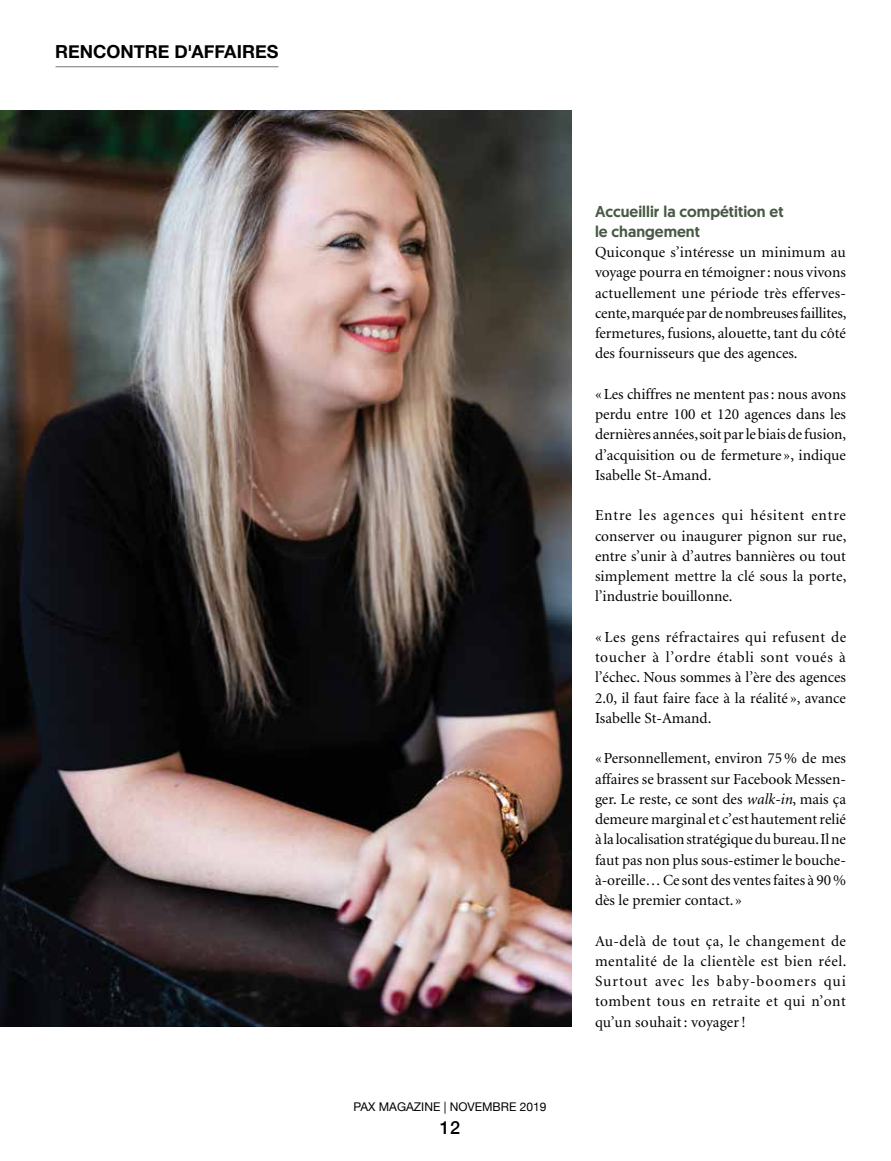
<style>
.page{position:relative;width:891px;height:1161px;background:#fff}
.page>*{position:absolute;margin:0;border:0;box-sizing:border-box;transform-origin:0 0}
.t1{font:700 18px "Helvetica Neue";color:#000}
.t2{font:500 18px "Helvetica Neue";color:#000}
.t3{font:500 15.75px/20.2px "Geomanist";color:#485a45}
.t4{font:15.3px/20.2px "Minion";color:#000;text-align:justify}
.t5{font:12px "Helvetica Neue";color:#000}
.s1{font-style:italic}
</style>
<div class="page">
<img style="left:0;top:110px;width:571px;height:917px">
<hr style="left:56px;top:66px;width:223px;height:1px;background:#757779">
<p class="t1" style="left:55px;top:38px;width:225px">RENCONTRE D'AFFAIRES</p>
<p class="t5" style="left:354px;top:1098px;width:194px">PAX MAGAZINE | NOVEMBRE 2019</p>
<p class="t2" style="left:440px;top:1113px;width:22px">12</p>
<p class="t3" style="left:595px;top:201px;width:190px">Accueillir la compétition et le changement</p>
<p class="t4" style="left:595px;top:243px;width:253px">Quiconque s’intéresse un minimum au voyage pourra en témoigner: nous vivons actuellement une période très efferves&shy;cente, marquée par de nombreuses faillites, fermetures, fusions, alouette, tant du côté des fournisseurs que des agences.</p>
<p class="t4" style="left:595px;top:384px;width:253px">«Les chiffres ne mentent pas: nous avons perdu entre 100 et 120 agences dans les dernières années, soit par le biais de fusion, d’acquisition ou de fermeture », indique Isabelle St-Amand.</p>
<p class="t4" style="left:595px;top:506px;width:253px">Entre les agences qui hésitent entre conserver ou inaugurer pignon sur rue, entre s’unir à d’autres bannières ou tout simplement mettre la clé sous la porte, l’industrie bouillonne.</p>
<p class="t4" style="left:595px;top:627px;width:253px">« Les gens réfractaires qui refusent de toucher à l’ordre établi sont voués à l’échec. Nous sommes à l’ère des agences 2.0, il faut faire face à la réalité », avance Isabelle St-Amand.</p>
<p class="t4" style="left:595px;top:749px;width:253px">«Personnellement, environ 75% de mes affaires se brassent sur Facebook Messen&shy;ger. Le reste, ce sont des <span class="s1">walk-in</span>, mais ça demeure marginal et c’est hautement relié à la localisation stratégique du bureau. Il ne faut pas non plus sous-estimer le bouche&shy;à-oreille… Ce sont des ventes faites à 90% dès le premier contact.»</p>
<p class="t4" style="left:595px;top:931px;width:253px">Au-delà de tout ça, le changement de mentalité de la clientèle est bien réel.<br>Surtout avec les baby-boomers qui tombent tous en retraite et qui n’ont qu’un souhait: voyager!</p>
</div>
